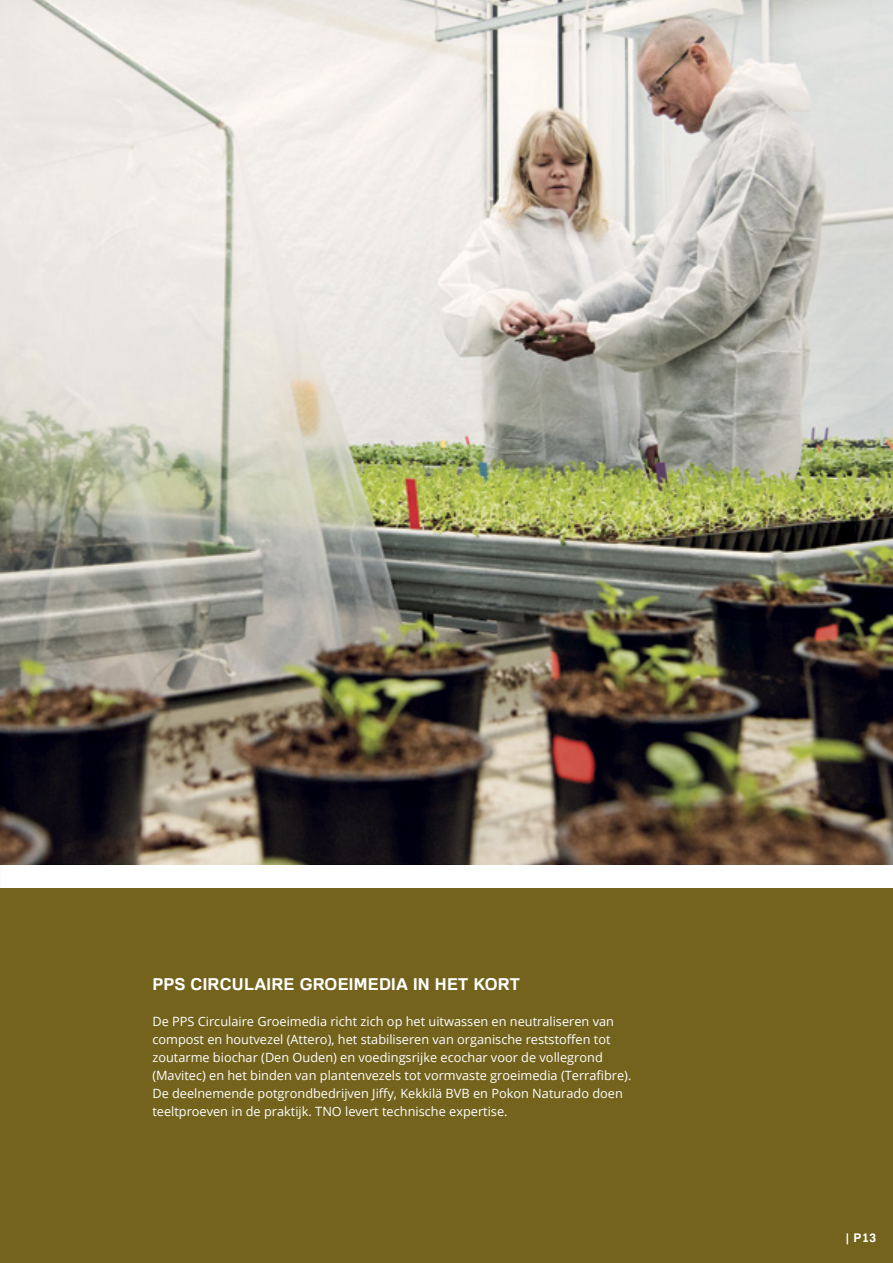
<style>
.page{position:relative;width:893px;height:1263px;background:#fff}
.page>*{position:absolute;margin:0;border:0;box-sizing:border-box;transform-origin:0 0}
.t1{font:700 16.5px "Familiar Pro";letter-spacing:.015em;color:#fff}
.t2{font:12.75px/18px "Open Sans";color:#fff}
.t3{font:700 12px "Familiar Pro";color:#fff}
</style>
<div class="page">
<div style="left:0;top:889px;width:893px;height:374px;background:#73631d"></div>
<img style="left:0;top:0;width:893px;height:864px">
<p class="t1" style="left:152px;top:974px;width:369px">PPS CIRCULAIRE GROEIMEDIA IN HET KORT</p>
<p class="t2" style="left:152px;top:1012px;width:480px">De PPS Circulaire Groeimedia richt zich op het uitwassen en neutraliseren van compost en houtvezel (Attero), het stabiliseren van organische reststoffen tot zoutarme biochar (Den Ouden) en voedingsrijke ecochar voor de vollegrond (Mavitec) en het binden van plantenvezels tot vormvaste groeimedia (Terrafibre).<br>De deelnemende potgrondbedrijven Jiffy, Kekkilä BVB en Pokon Naturado doen teeltproeven in de praktijk. TNO levert technische expertise.</p>
<p class="t3" style="left:846px;top:1230px;width:32px">| P13</p>
</div>
